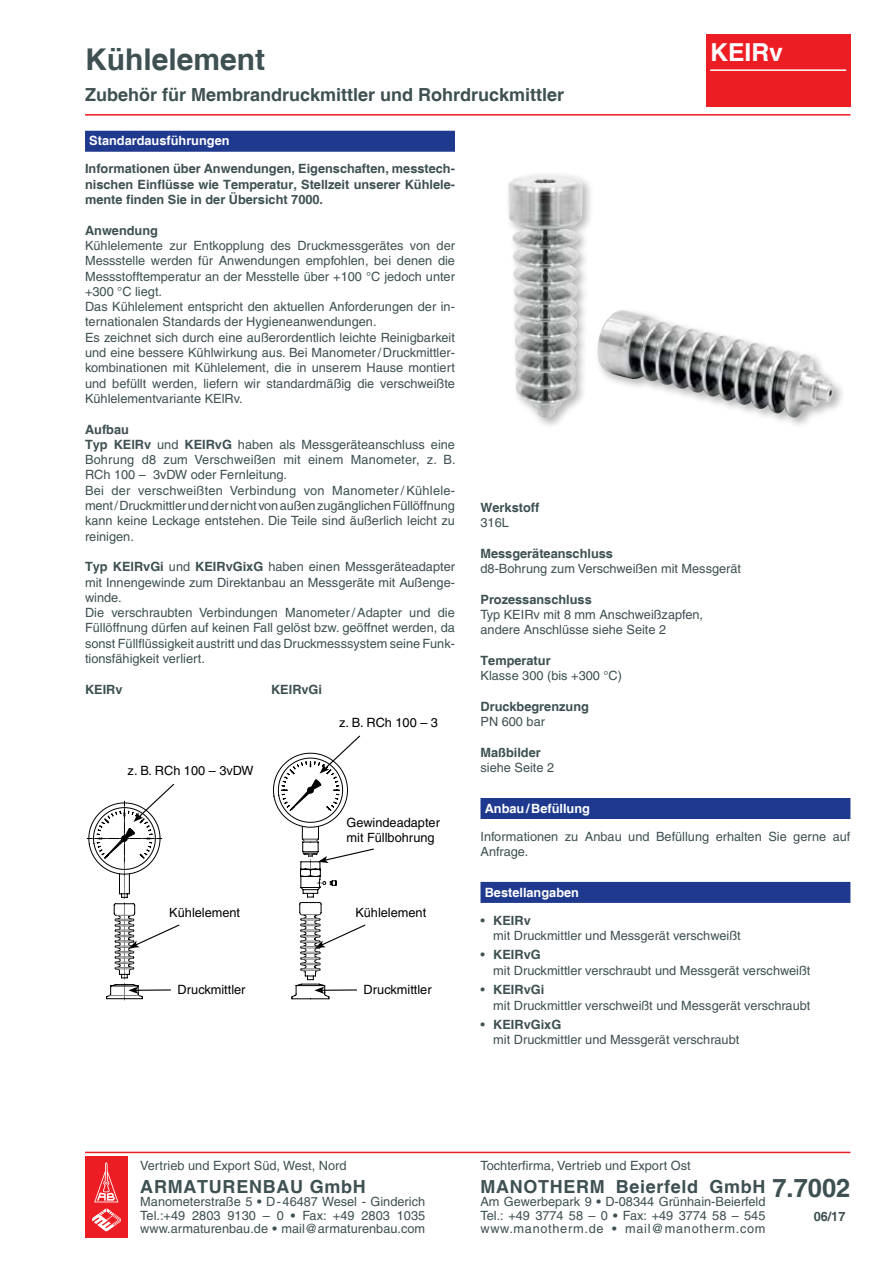
<style>
.page{position:relative;width:893px;height:1263px;background:#fff}
.page>*{position:absolute;margin:0;border:0;box-sizing:border-box;transform-origin:0 0}
.t1{font:700 30px "Helvetica";color:#3e5052}
.t2{font:700 25.5px "Helvetica";color:#3e5052}
.t3{font:700 24.75px "Helvetica";color:#fff}
.t4{font:700 18px "Helvetica";color:#3e5052}
.t5{font:700 18px "Helvetica";letter-spacing:.035em;color:#3e5052}
.t6{font:700 18px "Helvetica";letter-spacing:.04em;color:#3e5052}
.t7{font:12.75px/15.3px "Helvetica";color:#3e5052}
.t8{font:700 12.75px/15.3px "Helvetica";color:#3e5052;text-align:justify}
.t9{font:12.75px/15.3px "Helvetica";color:#000}
.t10{font:700 12.75px "Helvetica";color:#fff}
.s1{font-weight:700}
.s2{font-size:6px;color:#fff}
</style>
<div class="page">
<hr style="left:85px;top:114px;width:765px;height:2px;background:#ed1d24">
<div style="left:706px;top:34px;width:144px;height:72px;background:#ed1d24"></div>
<hr style="left:710px;top:69px;width:136px;height:2px;background:#fff">
<div style="left:85px;top:1156px;width:43px;height:81px;background:#ed1d24"></div>
<svg style="left:92px;top:1208px;width:29px;height:23px"></svg>
<svg style="left:94px;top:1162px;width:24px;height:40px"></svg>
<hr style="left:85px;top:1152px;width:765px;height:1px;background:#ed1d24">
<div style="left:85px;top:131px;width:370px;height:21px;background:#1e398d"></div>
<div style="left:480px;top:798px;width:370px;height:21px;background:#1e398d"></div>
<div style="left:480px;top:882px;width:370px;height:21px;background:#1e398d"></div>
<svg style="left:87px;top:783px;width:93px;height:217px"></svg>
<svg style="left:273px;top:735px;width:101px;height:264px"></svg>
<div style="left:504px;top:171px;width:342px;height:259px;background:#000;opacity:.3"></div>
<img style="left:508px;top:175px;width:68px;height:243px">
<img style="left:597px;top:312px;width:198px;height:106px">
<h3 class="t3" style="left:710px;top:37px;width:74px">KEIRv</h3>
<h1 class="t1" style="left:85px;top:41px;width:182px">Kühlelement</h1>
<h3 class="t4" style="left:85px;top:84px;width:481px">Zubehör für Membrandruckmittler und Rohrdruckmittler</h3>
<p class="t10" style="left:89px;top:133px;width:142px">Standardausführungen</p>
<p class="t8" style="left:85px;top:162px;width:371px">Informationen über Anwendungen, Eigenschaften, messtech&shy;nischen Einflüsse wie Temperatur, Stellzeit unserer Kühlele&shy;mente finden Sie in der Übersicht 7000.</p>
<p class="t8" style="left:85px;top:223px;width:74px">Anwendung</p>
<p class="t7" style="left:85px;top:238px;width:371px">Kühlelemente zur Entkopplung des Druckmessgerätes von der Messstelle werden für Anwendungen empfohlen, bei denen die Messstofftemperatur an der Messtelle über +100 °C jedoch unter +300 °C liegt.<br>Das Kühlelement entspricht den aktuellen Anforderungen der in&shy;ternationalen Standards der Hygieneanwendungen.<br>Es zeichnet sich durch eine außerordentlich leichte Reinigbarkeit und eine bessere Kühlwirkung aus. Bei Manometer/Druckmittler&shy;kombinationen mit Kühlelement, die in unserem Hause montiert und befüllt werden, liefern wir standardmäßig die verschweißte Kühlelementvariante KElRv.</p>
<p class="t7" style="left:85px;top:421px;width:372px"><span class="s1">Aufbau<br>Typ KElRv</span> und <span class="s1">KEIRvG</span> haben als Messgeräteanschluss eine Bohrung d8 zum Verschweißen mit einem Manometer, z. B.<br>RCh 100 – 3vDW oder Fernleitung.<br>Bei der verschweißten Verbindung von Manometer/Kühlele&shy;ment/Druckmittler und der nicht von außen zugänglichen Füllöffnung kann keine Leckage entstehen. Die Teile sind äußerlich leicht zu reinigen.</p>
<p class="t7" style="left:85px;top:559px;width:371px"><span class="s1">Typ KElRvGi</span> und <span class="s1">KEIRvGixG</span> haben einen Messgeräteadapter mit Innengewinde zum Direktanbau an Messgeräte mit Außenge&shy;winde.<br>Die verschraubten Verbindungen Manometer/Adapter und die Füllöffnung dürfen auf keinen Fall gelöst bzw. geöffnet werden, da sonst Füllflüssigkeit austritt und das Druckmesssystem seine Funk&shy;tionsfähigkeit verliert.</p>
<p class="t8" style="left:85px;top:682px;width:39px">KEIRv</p>
<p class="t8" style="left:271px;top:682px;width:53px">KEIRvGi</p>
<p class="t8" style="left:480px;top:500px;width:60px">Werkstoff</p>
<p class="t7" style="left:480px;top:515px;width:30px">316L</p>
<p class="t8" style="left:480px;top:546px;width:134px">Messgeräteanschluss</p>
<p class="t7" style="left:480px;top:561px;width:262px">d8-Bohrung zum Verschweißen mit Messgerät</p>
<p class="t8" style="left:480px;top:592px;width:113px">Prozessanschluss</p>
<p class="t7" style="left:480px;top:607px;width:224px">Typ KEIRv mit 8 mm Anschweißzapfen, andere Anschlüsse siehe Seite 2</p>
<p class="t8" style="left:480px;top:653px;width:72px">Temperatur</p>
<p class="t7" style="left:480px;top:668px;width:143px">Klasse 300 (bis +300 °C)</p>
<p class="t8" style="left:480px;top:699px;width:110px">Druckbegrenzung</p>
<p class="t7" style="left:480px;top:714px;width:66px">PN 600 bar</p>
<p class="t8" style="left:480px;top:745px;width:62px">Maßbilder</p>
<p class="t7" style="left:480px;top:760px;width:75px">siehe Seite 2</p>
<p class="t10" style="left:485px;top:800px;width:107px">Anbau/Befüllung</p>
<p class="t7" style="left:480px;top:828px;width:371px">Informationen zu Anbau und Befüllung erhalten Sie gerne auf<br>Anfrage.</p>
<p class="t10" style="left:485px;top:884px;width:96px">Bestellangaben</p>
<p class="t7" style="left:493px;top:912px;width:249px;text-indent:-13px">• <span class="s1">KEIRv<br></span>mit Druckmittler und Messgerät verschweißt</p>
<p class="t7" style="left:493px;top:947px;width:319px;text-indent:-13px">• <span class="s1">KEIRvG<br></span>mit Druckmittler verschraubt und Messgerät verschweißt</p>
<p class="t7" style="left:493px;top:982px;width:319px;text-indent:-13px">• <span class="s1">KEIRvGi<br></span>mit Druckmittler verschweißt und Messgerät verschraubt</p>
<p class="t7" style="left:493px;top:1017px;width:248px;text-indent:-13px">• <span class="s1">KEIRvGixG<br></span>mit Druckmittler und Messgerät verschraubt</p>
<p class="t9" style="left:339px;top:715px;width:100px">z. B. RCh 100 – 3</p>
<p class="t9" style="left:128px;top:763px;width:127px">z. B. RCh 100 – 3vDW</p>
<p class="t9" style="left:347px;top:814px;width:95px">Gewindeadapter mit Füllbohrung</p>
<p class="t9" style="left:169px;top:905px;width:72px">Kühlelement</p>
<p class="t9" style="left:355px;top:905px;width:72px">Kühlelement</p>
<p class="t9" style="left:178px;top:982px;width:69px">Druckmittler</p>
<p class="t9" style="left:364px;top:982px;width:69px">Druckmittler</p>
<p class="t7" style="left:140px;top:1157px;width:208px">Vertrieb und Export Süd, West, Nord</p>
<h3 class="t6" style="left:140px;top:1175px;width:227px">ARMATURENBAU GmbH</h3>
<p class="t7" style="left:140px;top:1195px;width:286px;line-height:13.5px;text-align:justify">Manometerstraße 5 <span class="s1">•</span> D-46487 Wesel - Ginderich Tel.:+49 2803 9130 – 0 <span class="s1">•</span> Fax: +49 2803 1035 www.armaturenbau.de <span class="s1">•</span> mail@armaturenbau.com</p>
<p class="t7" style="left:480px;top:1157px;width:212px">Tochterfirma, Vertrieb und Export Ost</p>
<h3 class="t5" style="left:480px;top:1175px;width:286px">MANOTHERM Beierfeld GmbH</h3>
<p class="t7" style="left:480px;top:1195px;width:286px;line-height:13.5px;text-align:justify">Am Gewerbepark 9 <span class="s1">•</span> D-08344 Grünhain-Beierfeld Tel.: +49 3774 58 – 0 <span class="s1">•</span> Fax: +49 3774 58 – 545 www.manotherm.de <span class="s1">•</span> mail@manotherm.com</p>
<h2 class="t2" style="left:772px;top:1173px;width:79px">7.7002</h2>
<p class="t8" style="left:808px;top:1209px;width:39px"><span class="s2">00</span>06/17</p>
</div>
